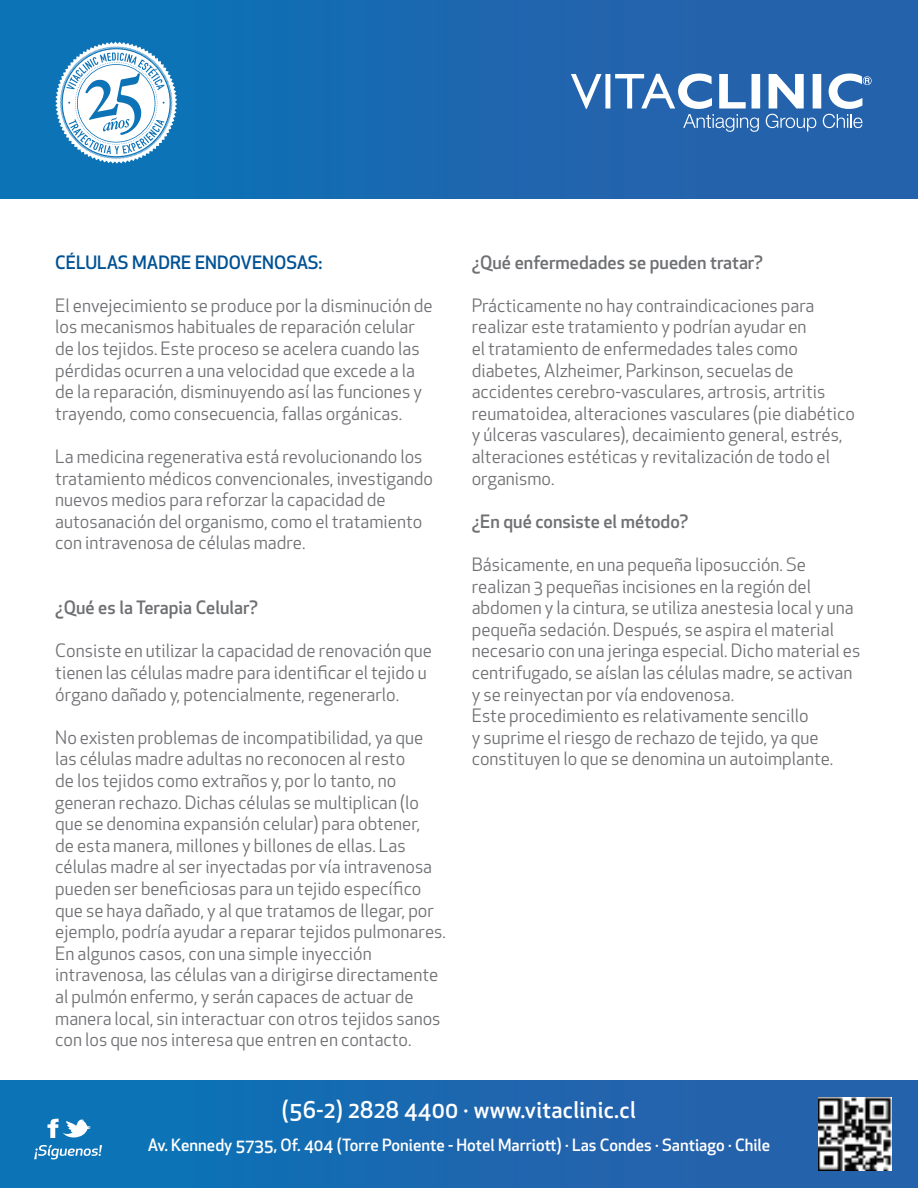
<style>
.page{position:relative;width:918px;height:1188px;background:#fff}
.page>*{position:absolute;margin:0;border:0;box-sizing:border-box;transform-origin:0 0}
.t1{font:500 22.5px "Apex New";letter-spacing:.015em;color:#fff}
.t2{font:18px/21.6px "Apex New";color:#6f7073}
.t3{font:500 18px "Apex New";color:#6f7073}
.t4{font:500 18px "Apex New";color:#005294}
.t5{font:500 16.5px "Apex New";color:#fff}
</style>
<div class="page">
<div style="left:0;top:0;width:918px;height:199px;background:linear-gradient(to right,#0974b8,#2b5eaa)"></div>
<div style="left:0;top:1080px;width:918px;height:108px;background:linear-gradient(to right,#0974b8,#2b5eaa)"></div>
<svg style="left:571px;top:74px;width:31px;height:35px"></svg>
<div style="left:605px;top:74px;width:5px;height:34px;background:#fff"></div>
<div style="left:752px;top:74px;width:8px;height:34px;background:#fff"></div>
<svg style="left:769px;top:74px;width:35px;height:34px"></svg>
<div style="left:813px;top:74px;width:8px;height:34px;background:#fff"></div>
<svg style="left:766px;top:114px;width:50px;height:18px"></svg>
<svg style="left:823px;top:74px;width:49px;height:54px"></svg>
<svg style="left:615px;top:74px;width:144px;height:58px"></svg>
<svg style="left:55px;top:42px;width:122px;height:122px"></svg>
<img style="left:818px;top:1098px;width:73px;height:73px">
<svg style="left:48px;top:1118px;width:43px;height:20px"></svg>
<svg style="left:34px;top:1145px;width:68px;height:14px"></svg>
<p class="t4" style="left:55px;top:250px;width:269px">CÉLULAS MADRE ENDOVENOSAS:</p>
<p class="t2" style="left:55px;top:294px;width:379px">El envejecimiento se produce por la disminución de los mecanismos habituales de reparación celular de los tejidos. Este proceso se acelera cuando las pérdidas ocurren a una velocidad que excede a la de la reparación, disminuyendo así las funciones y trayendo, como consecuencia, fallas orgánicas.</p>
<p class="t2" style="left:55px;top:446px;width:379px">La medicina regenerativa está revolucionando los tratamiento médicos convencionales, investigando nuevos medios para reforzar la capacidad de autosanación del organismo, como el tratamiento con intravenosa de células madre.</p>
<p class="t3" style="left:55px;top:596px;width:204px">¿Qué es la Terapia Celular?</p>
<p class="t2" style="left:55px;top:640px;width:378px">Consiste en utilizar la capacidad de renovación que tienen las células madre para identificar el tejido u órgano dañado y, potencialmente, regenerarlo.</p>
<p class="t2" style="left:55px;top:726px;width:392px">No existen problemas de incompatibilidad, ya que las células madre adultas no reconocen al resto<br>de los tejidos como extraños y, por lo tanto, no generan rechazo. Dichas células se multiplican (lo que se denomina expansión celular) para obtener,<br>de esta manera, millones y billones de ellas. Las células madre al ser inyectadas por vía intravenosa pueden ser beneficiosas para un tejido específico que se haya dañado, y al que tratamos de llegar, por ejemplo, podría ayudar a reparar tejidos pulmonares.<br>En algunos casos, con una simple inyección intravenosa, las células van a dirigirse directamente al pulmón enfermo, y serán capaces de actuar de manera local, sin interactuar con otros tejidos sanos con los que nos interesa que entren en contacto.</p>
<p class="t3" style="left:472px;top:250px;width:293px">¿Qué enfermedades se pueden tratar?</p>
<p class="t2" style="left:472px;top:294px;width:385px">Prácticamente no hay contraindicaciones para realizar este tratamiento y podrían ayudar en<br>el tratamiento de enfermedades tales como diabetes, Alzheimer, Parkinson, secuelas de accidentes cerebro-vasculares, artrosis, artritis reumatoidea, alteraciones vasculares (pie diabético y úlceras vasculares), decaimiento general, estrés, alteraciones estéticas y revitalización de todo el organismo.</p>
<p class="t3" style="left:472px;top:509px;width:218px">¿En qué consiste el método?</p>
<p class="t2" style="left:472px;top:554px;width:390px">Básicamente, en una pequeña liposucción. Se realizan 3 pequeñas incisiones en la región del abdomen y la cintura, se utiliza anestesia local y una pequeña sedación. Después, se aspira el material necesario con una jeringa especial. Dicho material es centrifugado, se aíslan las células madre, se activan y se reinyectan por vía endovenosa.</p>
<p class="t2" style="left:472px;top:705px;width:363px">Este procedimiento es relativamente sencillo<br>y suprime el riesgo de rechazo de tejido, ya que constituyen lo que se denomina un autoimplante.</p>
<p class="t1" style="left:282px;top:1095px;width:355px">(56-2) 2828 4400 · www.vitaclinic.cl</p>
<p class="t5" style="left:148px;top:1134px;width:624px">Av. Kennedy 5735, Of. 404 (Torre Poniente - Hotel Marriott) · Las Condes · Santiago · Chile</p>
</div>
